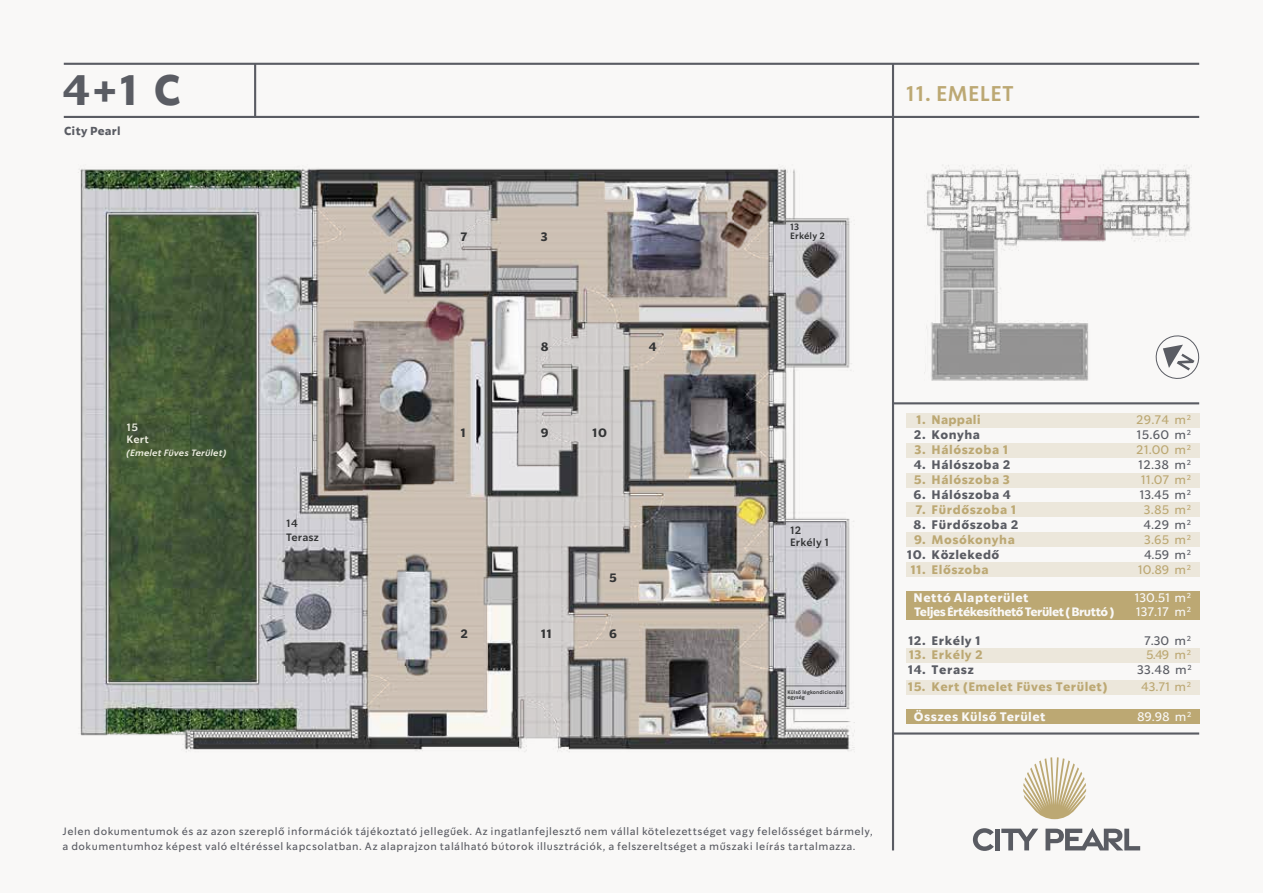
<style>
.page{position:relative;width:1263px;height:893px;background:#fff}
.page>*{position:absolute;margin:0;border:0;box-sizing:border-box;transform-origin:0 0}
.t1{font:700 42px "So Do Sans";color:#5a5c63}
.t2{font:600 21px "So Do Sans";letter-spacing:.015em;color:#bca873}
.t3{font:700 12.15px "So Do Sans";letter-spacing:.04em;color:#bca873}
.t4{font:700 12.15px "So Do Sans";letter-spacing:.045em;color:#5a5c63}
.t5{font:12.15px/15.1px "So Do Sans";letter-spacing:.005em;color:#5a5c63;text-align:right}
.t6{font:12.15px "So Do Sans";letter-spacing:-.01em;color:#bca873}
.t7{font:700 12.15px "So Do Sans";letter-spacing:.04em;color:#f9f8f7}
.t8{font:12.15px "So Do Sans";letter-spacing:-.01em;color:#f9f8f7}
.t9{font:700 12.15px "So Do Sans";letter-spacing:.015em;color:#bca873}
.t10{font:700 12px "So Do Sans";letter-spacing:-.04em;color:#f9f8f7}
.t11{font:700 12px "So Do Sans";color:#333435}
.t12{font:700 11.4px "So Do Sans";letter-spacing:.015em;color:#5a5c63}
.t13{font:10.5px/15px "So Do Sans";letter-spacing:.045em;color:#5a5c63}
.t14{font:600 10.5px/12.1px "So Do Sans";letter-spacing:.015em;color:#333435}
.t15{font:600 10.5px "So Do Sans";letter-spacing:.015em;color:#edeee0}
.t16{font:italic 600 9px "So Do Sans";letter-spacing:.015em;color:#edeee0}
.t17{font:600 9px/9.1px "So Do Sans";letter-spacing:.015em;color:#333435}
.t18{font:600 5.25px/4.9px "So Do Sans";letter-spacing:.015em;color:#333435}
.s1{color:#bca873}
</style>
<div class="page">
<img style="left:63px;top:62px;width:1137px;height:789px">
<svg style="left:1045px;top:828px;width:95px;height:22px"></svg>
<svg style="left:973px;top:828px;width:21px;height:23px"></svg>
<div style="left:995px;top:829px;width:5px;height:21px;background:#5a5c63"></div>
<svg style="left:1001px;top:829px;width:37px;height:21px"></svg>
<svg style="left:1023px;top:757px;width:63px;height:62px"></svg>
<hr style="left:64px;top:63px;width:1135px;height:2px;background:#5a5c63">
<hr style="left:64px;top:116px;width:1135px;height:2px;background:#5a5c63">
<hr style="left:893px;top:402px;width:306px;height:2px;background:#5a5c63">
<hr style="left:893px;top:732px;width:306px;height:3px;background:#5a5c63">
<hr style="left:254px;top:64px;width:2px;height:53px;background:#5a5c63">
<hr style="left:892px;top:64px;width:2px;height:786px;background:#5a5c63">
<svg style="left:1153px;top:333px;width:47px;height:48px"></svg>
<div style="left:906px;top:414px;width:293px;height:14px;background:#ece7db"></div>
<div style="left:906px;top:443px;width:293px;height:15px;background:#ece7db"></div>
<div style="left:906px;top:473px;width:293px;height:14px;background:#ece7db"></div>
<div style="left:906px;top:503px;width:293px;height:14px;background:#ece7db"></div>
<div style="left:906px;top:532px;width:293px;height:15px;background:#ece7db"></div>
<div style="left:906px;top:562px;width:293px;height:14px;background:#ece7db"></div>
<div style="left:906px;top:605px;width:293px;height:15px;background:#bca873"></div>
<div style="left:906px;top:591px;width:293px;height:14px;background:#bca873"></div>
<div style="left:906px;top:649px;width:293px;height:14px;background:#ece7db"></div>
<div style="left:906px;top:680px;width:293px;height:14px;background:#ece7db"></div>
<div style="left:906px;top:709px;width:293px;height:14px;background:#bca873"></div>
<h1 class="t1" style="left:63px;top:65px;width:120px">4+1 C</h1>
<h2 class="t2" style="left:906px;top:81px;width:109px">11. EMELET</h2>
<p class="t12" style="left:64px;top:124px;width:58px">City Pearl</p>
<p class="t15" style="left:127px;top:421px;width:13px">15</p>
<p class="t15" style="left:127px;top:433px;width:24px">Kert</p>
<p class="t16" style="left:127px;top:448px;width:101px">(Emelet Füves Terület)</p>
<p class="t14" style="left:286px;top:518px;width:13px">14</p>
<p class="t14" style="left:286px;top:531px;width:34px">Terasz</p>
<p class="t11" style="left:460px;top:230px;width:8px">7</p>
<p class="t11" style="left:541px;top:230px;width:9px">3</p>
<p class="t11" style="left:541px;top:340px;width:9px">8</p>
<p class="t11" style="left:649px;top:340px;width:9px">4</p>
<p class="t11" style="left:460px;top:425px;width:7px">1</p>
<p class="t11" style="left:541px;top:425px;width:9px">9</p>
<p class="t11" style="left:592px;top:425px;width:16px">10</p>
<p class="t11" style="left:609px;top:571px;width:9px">5</p>
<p class="t11" style="left:460px;top:626px;width:9px">2</p>
<p class="t11" style="left:541px;top:626px;width:13px">11</p>
<p class="t11" style="left:609px;top:626px;width:9px">6</p>
<p class="t17" style="left:790px;top:222px;width:37px">13<br>Erkély 2</p>
<p class="t14" style="left:790px;top:525px;width:40px">12<br>Erkély 1</p>
<p class="t18" style="left:787px;top:689px;width:57px">Külső légkondicionáló egység</p>
<p class="t9" style="left:932px;top:413px;width:51px">Nappali</p>
<p class="t4" style="left:932px;top:428px;width:50px">Konyha</p>
<p class="t3" style="left:932px;top:443px;width:78px">Hálószoba 1</p>
<p class="t4" style="left:932px;top:458px;width:80px">Hálószoba 2</p>
<p class="t3" style="left:932px;top:473px;width:80px">Hálószoba 3</p>
<p class="t4" style="left:932px;top:487px;width:81px">Hálószoba 4</p>
<p class="t3" style="left:932px;top:502px;width:86px">Fürdőszoba 1</p>
<p class="t4" style="left:932px;top:517px;width:88px">Fürdőszoba 2</p>
<p class="t3" style="left:932px;top:532px;width:85px">Mosókonyha</p>
<p class="t4" style="left:932px;top:547px;width:69px">Közlekedő</p>
<p class="t3" style="left:932px;top:562px;width:59px">Előszoba</p>
<p class="t3" style="left:916px;top:413px;width:11px">1.</p>
<p class="t4" style="left:914px;top:428px;width:14px">2.</p>
<p class="t3" style="left:914px;top:443px;width:13px">3.</p>
<p class="t4" style="left:914px;top:458px;width:14px">4.</p>
<p class="t3" style="left:914px;top:473px;width:14px">5.</p>
<p class="t4" style="left:914px;top:487px;width:14px">6.</p>
<p class="t3" style="left:916px;top:502px;width:12px">7.</p>
<p class="t4" style="left:914px;top:517px;width:14px">8.</p>
<p class="t3" style="left:914px;top:532px;width:13px">9.</p>
<p class="t4" style="left:907px;top:547px;width:21px">10.</p>
<p class="t3" style="left:910px;top:562px;width:17px">11.</p>
<p class="t6" style="left:1174px;top:413px;width:18px">m<sup>2</sup></p>
<p class="t6" style="left:1136px;top:413px;width:34px">29.74</p>
<p class="t5" style="left:1136px;top:428px;width:56px">15.60 m<sup>2</sup></p>
<p class="t6" style="left:1136px;top:443px;width:57px">21.00 m<sup>2</sup></p>
<p class="t5" style="left:1138px;top:457px;width:55px">12.38 m<sup>2</sup></p>
<p class="t6" style="left:1141px;top:473px;width:30px">11.07</p>
<p class="t5" style="left:1139px;top:487px;width:53px">13.45 m<sup>2</sup></p>
<p class="t6" style="left:1144px;top:503px;width:49px">3.85 m<sup>2</sup></p>
<p class="t5" style="left:1143px;top:517px;width:49px">4.29 m<sup>2</sup></p>
<p class="t6" style="left:1144px;top:533px;width:49px">3.65 m<sup>2</sup></p>
<p class="t5" style="left:1144px;top:547px;width:49px">4.59 m<sup>2</sup></p>
<p class="t6" style="left:1138px;top:562px;width:55px">10.89 m<sup>2</sup></p>
<p class="t6" style="left:1174px;top:473px;width:18px">m<sup>2</sup></p>
<p class="t7" style="left:913px;top:590px;width:117px">Nettó Alapterület</p>
<p class="t8" style="left:1134px;top:590px;width:58px">130.51 m<sup>2</sup></p>
<p class="t4" style="left:908px;top:633px;width:19px">12.</p>
<p class="t4" style="left:908px;top:662px;width:19px">14.</p>
<p class="t3" style="left:908px;top:679px;width:19px">15.</p>
<p class="t10" style="left:914px;top:604px;width:202px">Teljes Értékesíthető Terület ( Bruttó )</p>
<p class="t8" style="left:1136px;top:605px;width:57px">137.17 m<sup>2</sup></p>
<p class="t4" style="left:931px;top:633px;width:51px">Erkély 1</p>
<p class="t5" style="left:1144px;top:633px;width:49px">7.30 m<sup>2</sup></p>
<p class="t5" style="left:1137px;top:647px;width:56px"><span class="s1">5.49 m</span> <sup>2<br></sup>33.48 m<sup>2</sup></p>
<p class="t3" style="left:909px;top:647px;width:76px">13. Erkély 2</p>
<p class="t4" style="left:931px;top:662px;width:44px">Terasz</p>
<p class="t3" style="left:931px;top:679px;width:177px">Kert (Emelet Füves Terület)</p>
<p class="t6" style="left:1141px;top:679px;width:51px">43.71 m<sup>2</sup></p>
<p class="t7" style="left:914px;top:709px;width:133px">Összes Külső Terület</p>
<p class="t8" style="left:1137px;top:710px;width:56px">89.98 m<sup>2</sup></p>
<p class="t13" style="left:63px;top:824px;width:812px">Jelen dokumentumok és az azon szereplő információk tájékoztató jellegűek. Az ingatlanfejlesztő nem vállal kötelezettséget vagy felelősséget bármely, a dokumentumhoz képest való eltéréssel kapcsolatban. Az alaprajzon található bútorok illusztrációk, a felszereltséget a műszaki leírás tartalmazza.</p>
</div>
